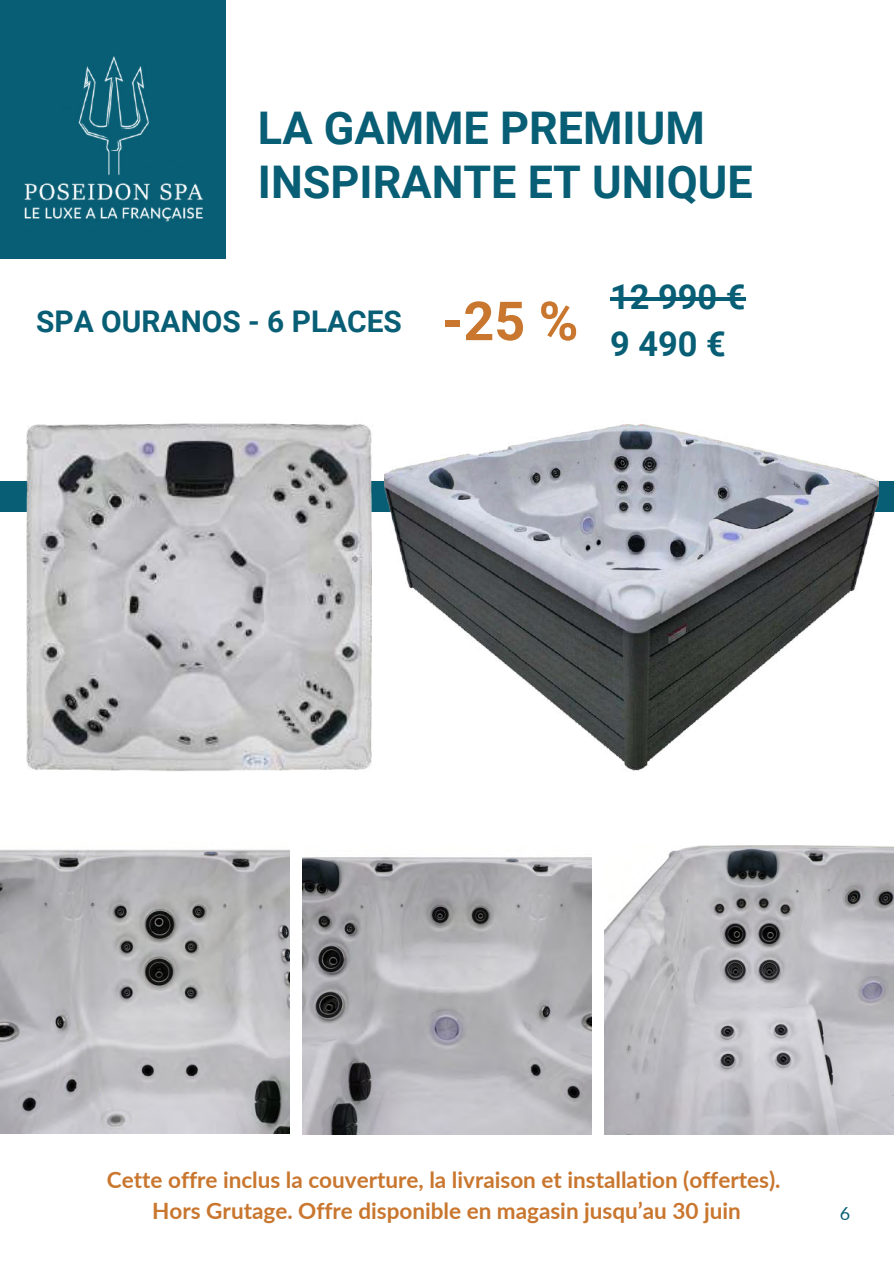
<style>
.page{position:relative;width:894px;height:1264px;background:#fff}
.page>*{position:absolute;margin:0;border:0;box-sizing:border-box;transform-origin:0 0}
.t1{font:700 53.85px "Roboto";color:#c9762e}
.t2{font:700 45px "Roboto";color:#085e75}
.t3{font:700 34.35px/47.2px "Roboto";color:#085e75}
.t4{font:700 29.85px "Roboto";color:#085e75}
.t5{font:700 22.5px/31.5px "Lato";color:#c9762e;text-align:center}
.t6{font:18px "Lato";color:#085e75}
</style>
<div class="page">
<div style="left:0;top:0;width:225px;height:258px;background:#085e75"></div>
<img style="left:24px;top:56px;width:180px;height:166px">
<div style="left:0;top:481px;width:893px;height:31px;background:#085e75"></div>
<img style="left:26px;top:423px;width:346px;height:348px">
<img style="left:384px;top:424px;width:494px;height:347px">
<img style="left:0;top:849px;width:289px;height:284px">
<img style="left:302px;top:857px;width:289px;height:276px">
<img style="left:604px;top:845px;width:289px;height:288px">
<hr style="left:610px;top:297px;width:135px;height:3px;background:#085e75">
<h2 class="t2" style="left:258px;top:102px;width:448px">LA GAMME PREMIUM</h2>
<h2 class="t2" style="left:258px;top:156px;width:496px">INSPIRANTE ET UNIQUE</h2>
<h3 class="t4" style="left:36px;top:304px;width:367px">SPA OURANOS - 6 PLACES</h3>
<h1 class="t1" style="left:442px;top:290px;width:137px">-25 %</h1>
<h3 class="t3" style="left:610px;top:274px;width:137px">12 990 €<br>9 490 €</h3>
<p class="t5" style="left:107px;top:1162px;width:675px">Cette offre inclus la couverture, la livraison et installation (offertes).<br>Hors Grutage. Offre disponible en magasin jusqu’au 30 juin</p>
<p class="t6" style="left:839px;top:1201px;width:12px">6</p>
</div>
